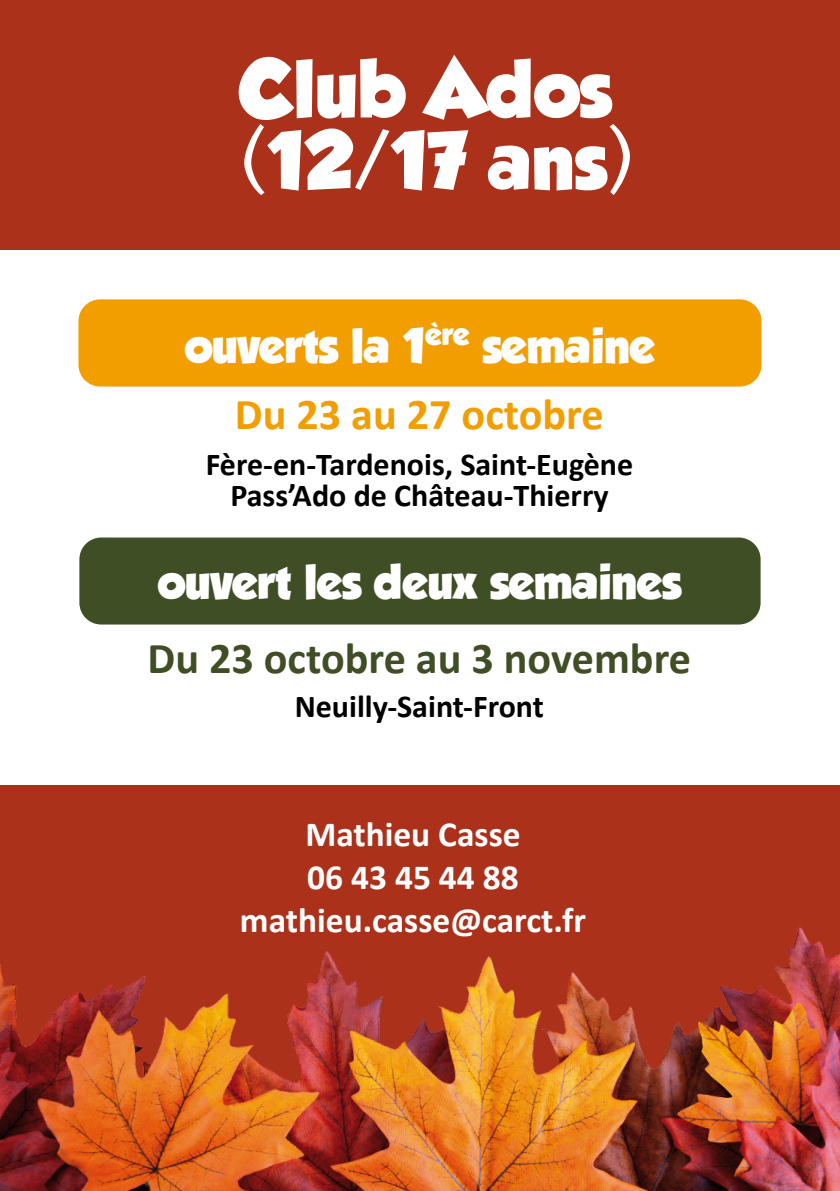
<style>
.page{position:relative;width:840px;height:1191px;background:#fff}
.page>*{position:absolute;margin:0;border:0;box-sizing:border-box;transform-origin:0 0}
.t1{font:72px/72px "GROBOLD";color:#fff}
.t2{font:700 44.2px "Calibri";color:#404e25}
.t3{font:700 44.2px "Calibri";color:#f29e00}
.t4{font:43.2px "GROBOLD";color:#fff}
.t5{font:700 35.4px/43.2px "Calibri";color:#fff;text-align:center}
.t6{font:700 32px/31px "Calibri";color:#000;text-align:center}
</style>
<div class="page">
<div style="left:0;top:0;width:839px;height:250px;background:#ac311b"></div>
<div style="left:78px;top:299px;width:683px;height:87px;background:#f29e00;border-radius:22px"></div>
<div style="left:79px;top:537px;width:681px;height:87px;background:#404e25;border-radius:22px"></div>
<div style="left:0;top:785px;width:839px;height:406px;background:#ac311b"></div>
<img style="left:0;top:927px;width:839px;height:264px">
<h1 class="t1" style="left:238px;top:60px;width:397px">Club Ados (12/17 ans)</h1>
<h3 class="t4" style="left:185px;top:329px;width:471px">ouverts la 1<sup>ère</sup> semaine</h3>
<h2 class="t3" style="left:235px;top:396px;width:370px">Du 23 au 27 octobre</h2>
<p class="t6" style="left:206px;top:451px;width:429px">Fère-en-Tardenois, Saint-Eugène<br>Pass’Ado de Château-Thierry</p>
<h3 class="t4" style="left:158px;top:564px;width:524px">ouvert les deux semaines</h3>
<h2 class="t2" style="left:147px;top:639px;width:545px">Du 23 octobre au 3 novembre</h2>
<p class="t6" style="left:294px;top:693px;width:250px">Neuilly-Saint-Front</p>
<p class="t5" style="left:240px;top:815px;width:347px">Mathieu Casse<br>06 43 45 44 88 mathieu.casse@carct.fr</p>
</div>
